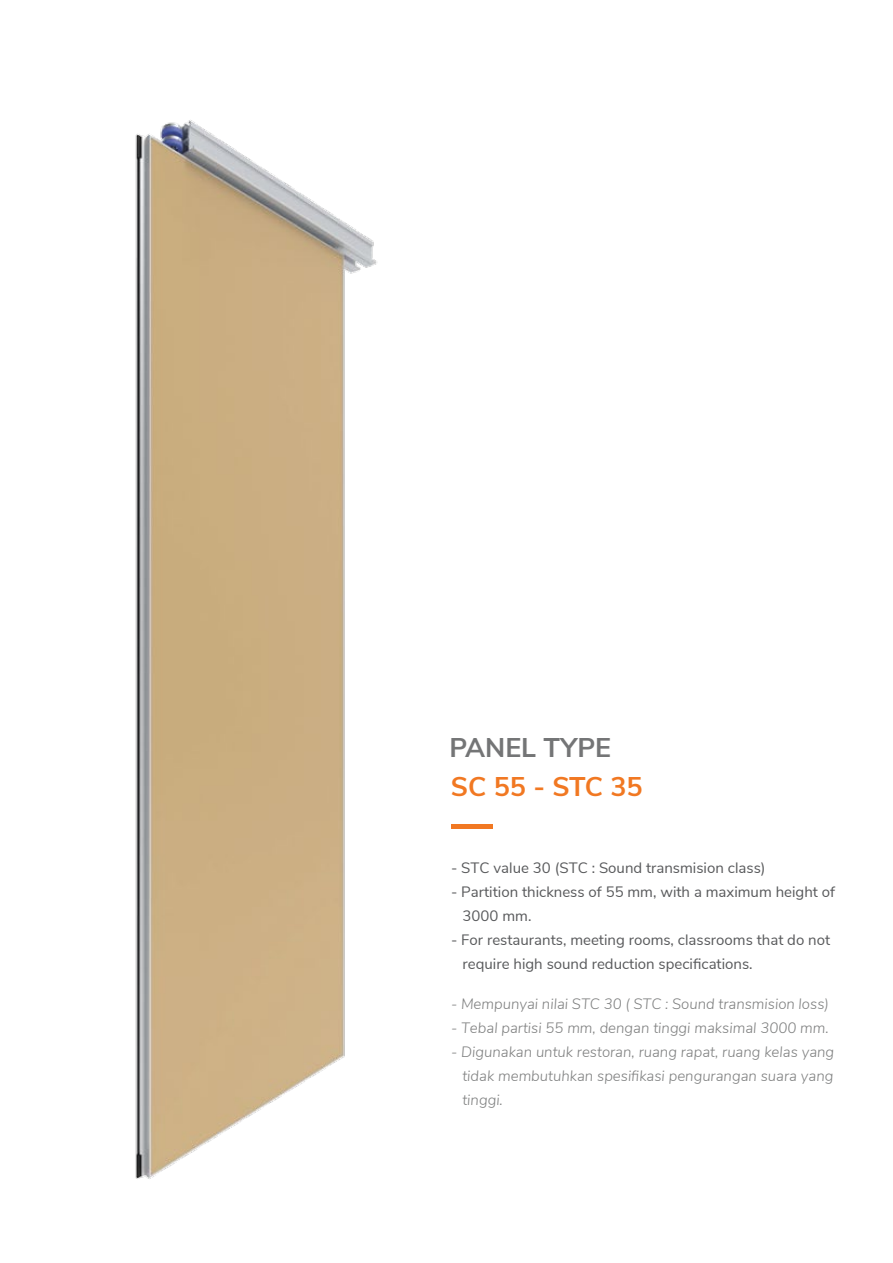
<style>
.page{position:relative;width:893px;height:1263px;background:#fff}
.page>*{position:absolute;margin:0;border:0;box-sizing:border-box;transform-origin:0 0}
.t1{font:700 27px "Nunito Sans";color:#f17822}
.t2{font:700 27px "Nunito Sans";color:#747576}
.t3{font:italic 300 15px/24px "Nunito Sans";color:#808181;text-align:justify}
.t4{font:15px/24px "Nunito Sans";color:#58595b}
</style>
<div class="page">
<img style="left:135px;top:120px;width:358px;height:1059px">
<h1 class="t2" style="left:449px;top:728px;width:163px">PANEL TYPE</h1>
<h1 class="t1" style="left:451px;top:766px;width:193px">SC 55 - STC 35</h1>
<p class="t4" style="left:451px;top:855px;width:316px">- STC value 30 (STC : Sound transmision class)</p>
<p class="t4" style="left:463px;top:879px;width:374px;text-indent:-12px">- Partition thickness of 55 mm, with a maximum height of<br>3000 mm.</p>
<p class="t4" style="left:463px;top:927px;width:369px;text-indent:-12px">- For restaurants, meeting rooms, classrooms that do not require high sound reduction specifications.</p>
<p class="t3" style="left:451px;top:991px;width:379px">- Mempunyai nilai STC 30 ( STC : Sound transmision loss)</p>
<p class="t3" style="left:451px;top:1015px;width:379px">- Tebal partisi 55 mm, dengan tinggi maksimal 3000 mm.</p>
<p class="t3" style="left:462px;top:1039px;width:373px;text-indent:-11px">- Digunakan untuk restoran, ruang rapat, ruang kelas yang tidak membutuhkan spesifikasi pengurangan suara yang tinggi.</p>
</div>
